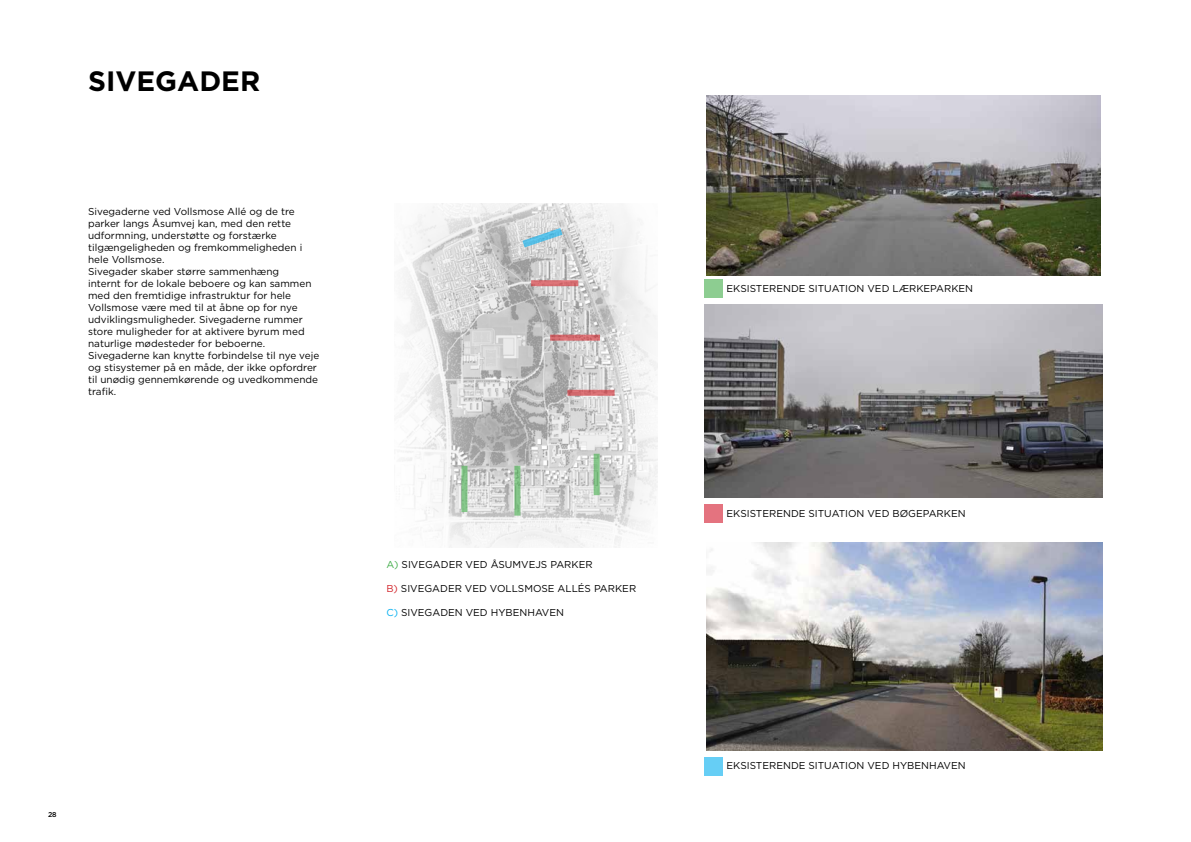
<style>
.page{position:relative;width:1191px;height:842px;background:#fff}
.page>*{position:absolute;margin:0;border:0;box-sizing:border-box;transform-origin:0 0}
.t1{font:700 28px "Gotham HTF";color:#000}
.t2{font:10px/12px "Gotham HTF";color:#000}
.t3{font:500 7px "Gotham HTF";color:#000}
.s1{color:#41ad49}
.s2{color:#d2232a}
.s3{color:#00aeef}
</style>
<div class="page">
<img style="left:706px;top:543px;width:396px;height:207px">
<img style="left:706px;top:96px;width:394px;height:179px">
<img style="left:704px;top:304px;width:398px;height:194px">
<img style="left:401px;top:204px;width:256px;height:343px">
<svg style="left:521px;top:227px;width:42px;height:21px"></svg>
<div style="left:531px;top:280px;width:47px;height:6px;background:#d97074"></div>
<svg style="left:550px;top:335px;width:50px;height:6px"></svg>
<svg style="left:567px;top:390px;width:47px;height:6px"></svg>
<svg style="left:593px;top:454px;width:6px;height:41px"></svg>
<svg style="left:514px;top:466px;width:6px;height:50px"></svg>
<div style="left:461px;top:466px;width:6px;height:46px;background:#82c387"></div>
<div style="left:704px;top:757px;width:19px;height:18px;background:#66cef5"></div>
<div style="left:704px;top:280px;width:19px;height:18px;background:#8dcd91"></div>
<div style="left:704px;top:504px;width:19px;height:19px;background:#e4737f"></div>
<h1 class="t1" style="left:88px;top:64px;width:174px">SIVEGADER</h1>
<p class="t2" style="left:88px;top:205px;width:233px">Sivegaderne ved Vollsmose Allé og de tre parker langs Åsumvej kan, med den rette udformning, understøtte og forstærke tilgængeligheden og fremkommeligheden i hele Vollsmose.<br>Sivegader skaber større sammenhæng<br>internt for de lokale beboere og kan sammen med den fremtidige infrastruktur for hele Vollsmose være med til at åbne op for nye udviklingsmuligheder. Sivegaderne rummer store muligheder for at aktivere byrum med naturlige mødesteder for beboerne.<br>Sivegaderne kan knytte forbindelse til nye veje og stisystemer på en måde, der ikke opfordrer til unødig gennemkørende og uvedkommende trafik.</p>
<p class="t2" style="left:386px;top:559px;width:208px"><span class="s1">A)</span> SIVEGADER VED ÅSUMVEJS PARKER</p>
<p class="t2" style="left:386px;top:583px;width:251px"><span class="s2">B)</span> SIVEGADER VED VOLLSMOSE ALLÉS PARKER</p>
<p class="t2" style="left:386px;top:607px;width:179px"><span class="s3">C)</span> SIVEGADEN VED HYBENHAVEN</p>
<p class="t3" style="left:48px;top:810px;width:10px">28</p>
<p class="t2" style="left:726px;top:282px;width:248px">EKSISTERENDE SITUATION VED LÆRKEPARKEN</p>
<p class="t2" style="left:726px;top:507px;width:240px">EKSISTERENDE SITUATION VED BØGEPARKEN</p>
<p class="t2" style="left:726px;top:760px;width:240px">EKSISTERENDE SITUATION VED HYBENHAVEN</p>
</div>
